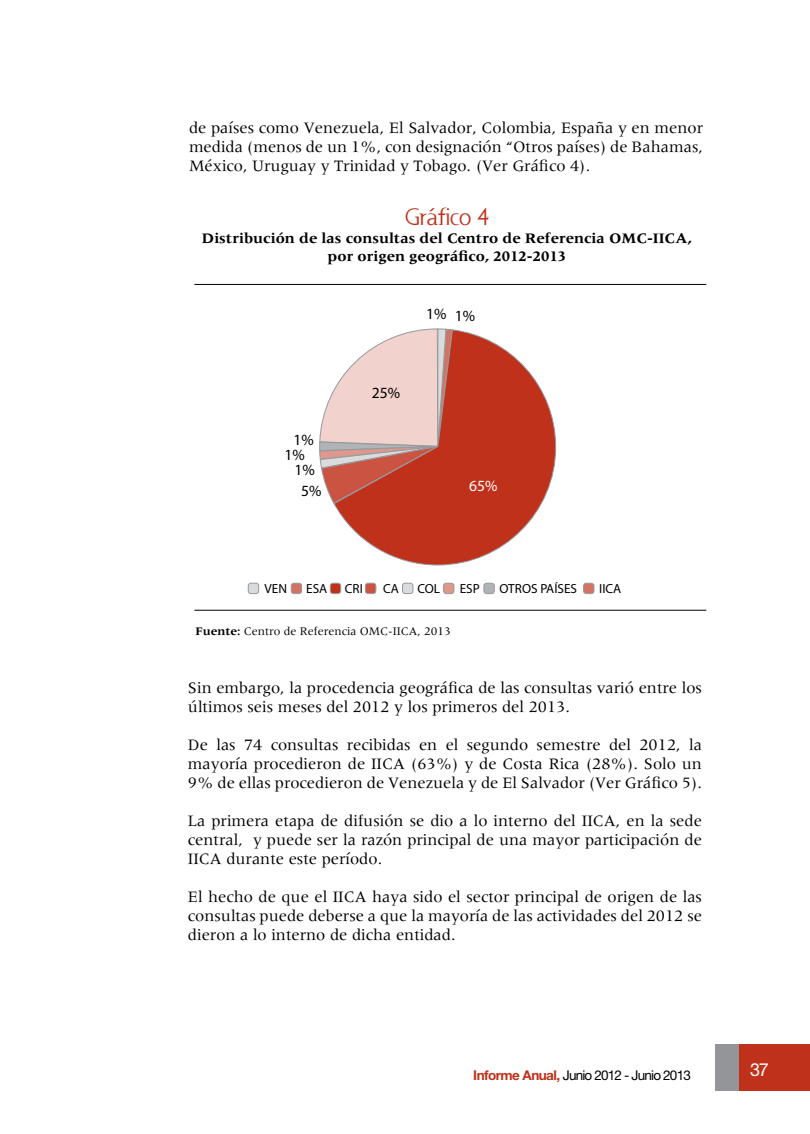
<style>
.page{position:relative;width:810px;height:1134px;background:#fff}
.page>*{position:absolute;margin:0;border:0;box-sizing:border-box;transform-origin:0 0}
.t1{font:22.5px "Usenet";color:#bf311a}
.t2{font:18px "Helvetica Neue";color:#fff}
.t3{font:16.5px/19px "Meridien";color:#000;text-align:justify}
.t4{font:15.6px "Myriad Pro";color:#000}
.t5{font:15.6px "Myriad Pro";color:#fff}
.t6{font:700 15px/18px "Meridien";color:#000;text-align:center}
.t7{font:13.5px "Helvetica Neue";letter-spacing:-.06em;color:#000}
.t8{font:13.2px "Myriad Pro";color:#000}
.t9{font:12px "Meridien";color:#000}
.s1{font-weight:700}
.s2{font-weight:700;color:#bf311a}
</style>
<div class="page">
<div style="left:716px;top:1044px;width:94px;height:47px;background:#939598"></div>
<div style="left:739px;top:1044px;width:71px;height:47px;background:#bf311a"></div>
<svg style="left:319px;top:328px;width:129px;height:175px"></svg>
<svg style="left:333px;top:329px;width:224px;height:237px"></svg>
<div style="left:248px;top:583px;width:11px;height:11px;background:#dadbdc;border-radius:3px"></div>
<div style="left:248px;top:583px;width:11px;height:11px;border:1px solid #97999c;border-radius:3px"></div>
<div style="left:291px;top:583px;width:11px;height:11px;background:#d47363;border-radius:3px"></div>
<div style="left:291px;top:583px;width:11px;height:11px;border:1px solid #97999c;border-radius:3px"></div>
<div style="left:330px;top:583px;width:11px;height:11px;background:#bf311a;border-radius:3px"></div>
<div style="left:330px;top:583px;width:11px;height:11px;border:1px solid #97999c;border-radius:3px"></div>
<div style="left:365px;top:583px;width:11px;height:11px;background:#ca5441;border-radius:3px"></div>
<div style="left:365px;top:583px;width:11px;height:11px;border:1px solid #97999c;border-radius:3px"></div>
<div style="left:403px;top:583px;width:10px;height:11px;background:#dadbdc;border-radius:3px"></div>
<div style="left:402px;top:583px;width:11px;height:11px;border:1px solid #97999c;border-radius:3px"></div>
<div style="left:444px;top:583px;width:10px;height:11px;background:#df988d;border-radius:3px"></div>
<div style="left:443px;top:583px;width:11px;height:11px;border:1px solid #97999c;border-radius:3px"></div>
<div style="left:484px;top:583px;width:10px;height:11px;background:#b1b4b6;border-radius:3px"></div>
<div style="left:484px;top:583px;width:11px;height:11px;border:1px solid #97999c;border-radius:3px"></div>
<div style="left:584px;top:583px;width:10px;height:11px;background:#d47363;border-radius:3px"></div>
<div style="left:583px;top:583px;width:11px;height:11px;border:1px solid #97999c;border-radius:3px"></div>
<hr style="left:194px;top:610px;width:512px;height:1px;background:#000">
<hr style="left:194px;top:284px;width:512px;height:1px;background:#000">
<p class="t3" style="left:189px;top:118px;width:516px">de países como Venezuela, El Salvador, Colombia, España y en menor medida (menos de un 1%, con designación “Otros países) de Bahamas, México, Uruguay y Trinidad y Tobago. (Ver Gráfico 4).</p>
<h1 class="t1" style="left:405px;top:203px;width:85px">Gráfico 4</h1>
<p class="t6" style="left:202px;top:229px;width:491px">Distribución de las consultas del Centro de Referencia OMC-IICA, por origen geográfico, 2012-2013</p>
<p class="t4" style="left:293px;top:430px;width:22px">1%</p>
<p class="t4" style="left:285px;top:445px;width:22px">1%</p>
<p class="t4" style="left:295px;top:460px;width:22px">1%</p>
<p class="t4" style="left:301px;top:481px;width:22px">5%</p>
<p class="t4" style="left:372px;top:383px;width:30px">25%</p>
<p class="t4" style="left:426px;top:304px;width:22px">1%</p>
<p class="t4" style="left:455px;top:306px;width:22px">1%</p>
<p class="t5" style="left:469px;top:476px;width:30px">65%</p>
<p class="t8" style="left:265px;top:580px;width:24px">VEN</p>
<p class="t8" style="left:306px;top:580px;width:23px">ESA</p>
<p class="t8" style="left:345px;top:580px;width:19px">CRI</p>
<p class="t8" style="left:383px;top:580px;width:17px">CA</p>
<p class="t8" style="left:418px;top:580px;width:24px">COL</p>
<p class="t8" style="left:460px;top:580px;width:22px">ESP</p>
<p class="t8" style="left:500px;top:580px;width:79px">OTROS PAÍSES</p>
<p class="t8" style="left:599px;top:580px;width:24px">IICA</p>
<p class="t9" style="left:195px;top:624px;width:257px"><span class="s1">Fuente:</span> Centro de Referencia OMC-IICA, 2013</p>
<p class="t3" style="left:188px;top:678px;width:516px">Sin embargo, la procedencia geográfica de las consultas varió entre los últimos seis meses del 2012 y los primeros del 2013.</p>
<p class="t3" style="left:188px;top:735px;width:516px">De las 74 consultas recibidas en el segundo semestre del 2012, la mayoría procedieron de IICA (63%) y de Costa Rica (28%). Solo un 9% de ellas procedieron de Venezuela y de El Salvador (Ver Gráfico 5).</p>
<p class="t3" style="left:188px;top:811px;width:516px">La primera etapa de difusión se dio a lo interno del IICA, en la sede central, y puede ser la razón principal de una mayor participación de IICA durante este período.</p>
<p class="t3" style="left:188px;top:887px;width:516px">El hecho de que el IICA haya sido el sector principal de origen de las consultas puede deberse a que la mayoría de las actividades del 2012 se dieron a lo interno de dicha entidad.</p>
<p class="t7" style="left:473px;top:1067px;width:219px"><span class="s2">Informe Anual,</span> Junio 2012 - Junio 2013</p>
<p class="t2" style="left:750px;top:1059px;width:20px">37</p>
</div>
